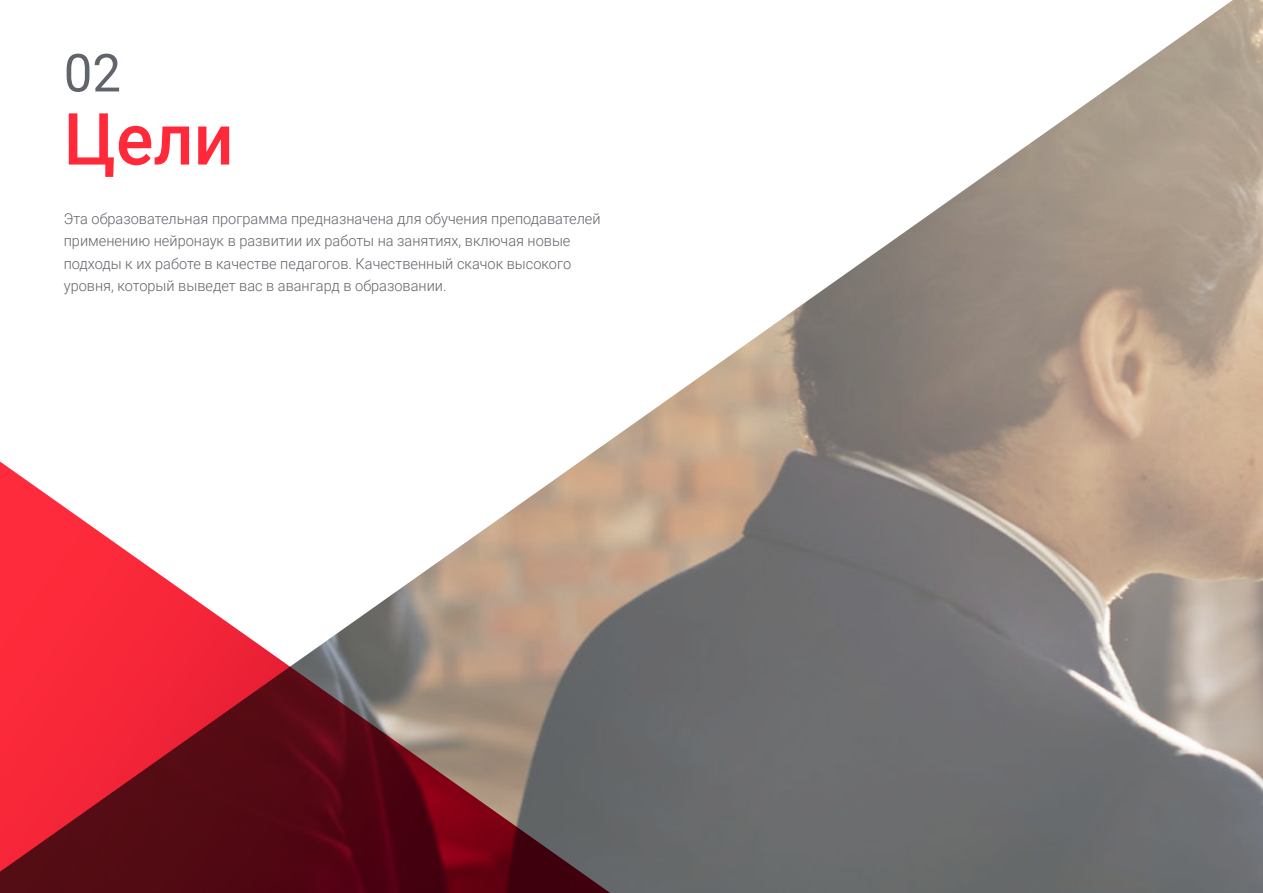
<style>
.page{position:relative;width:1263px;height:893px;background:#fff}
.page>*{position:absolute;margin:0;border:0;box-sizing:border-box;transform-origin:0 0}
.t1{font:500 72px "Roboto";color:#ff293a}
.t2{font:52.5px "Roboto";color:#61646a}
.t3{font:300 15px/22.5px "Roboto";color:#61646a}
</style>
<div class="page">
<img style="left:602px;top:0;width:661px;height:893px">
<svg style="left:0;top:446px;width:640px;height:447px"></svg>
<h2 class="t2" style="left:64px;top:36px;width:59px">02</h2>
<h1 class="t1" style="left:64px;top:89px;width:171px">Цели</h1>
<p class="t3" style="left:64px;top:207px;width:538px">Эта образовательная программа предназначена для обучения преподавателей применению нейронаук в развитии их работы на занятиях, включая новые подходы к их работе в качестве педагогов. Качественный скачок высокого уровня, который выведет вас в авангард в образовании.</p>
</div>
